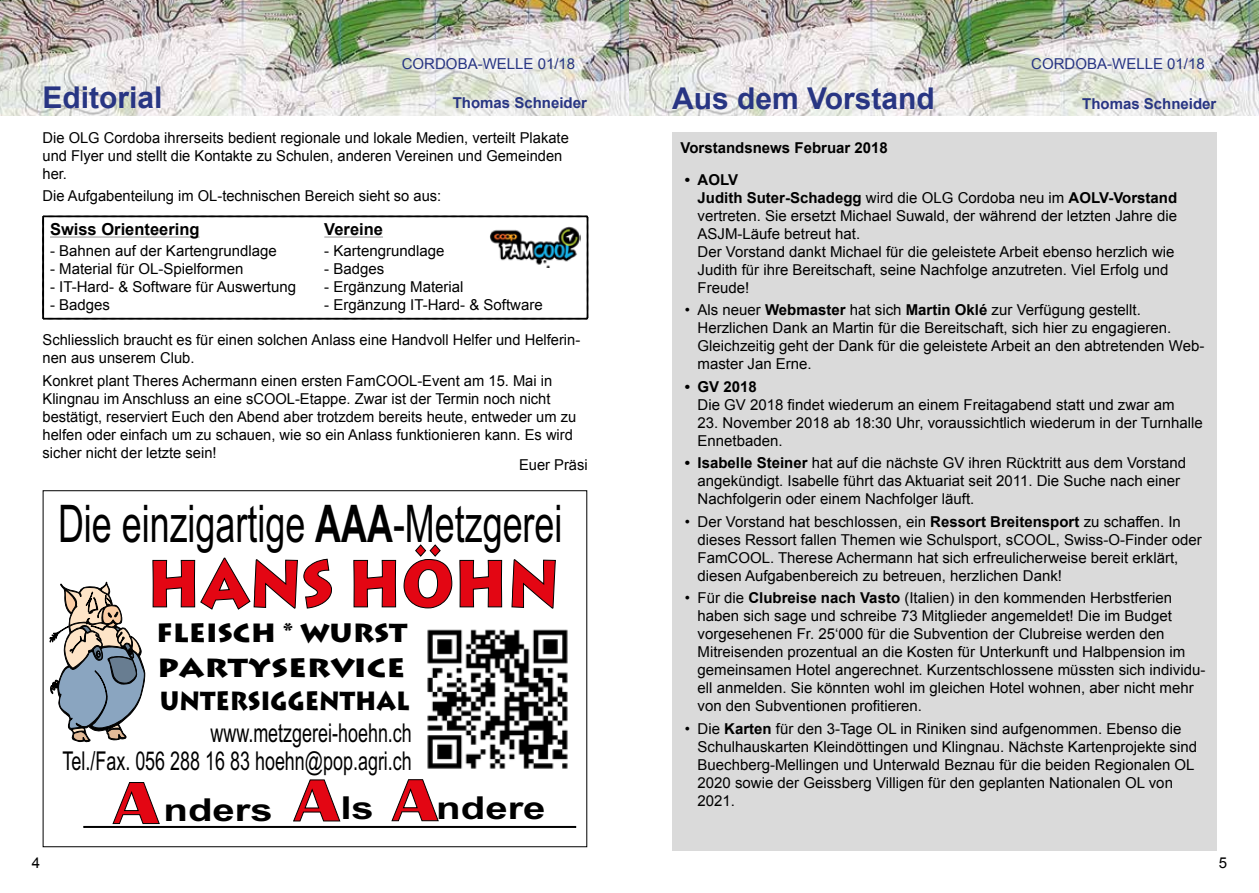
<style>
.page{position:relative;width:1259px;height:893px;background:#fff}
.page>*{position:absolute;margin:0;border:0;box-sizing:border-box;transform-origin:0 0}
.t1{font:700 65.4px "Lithograph";color:#e30613;scale:.89 1}
.t2{font:51.9px "Arial";color:#000;scale:.69 1}
.t3{font:700 31.65px "Arial";color:#000;scale:1.27 1}
.t4{font:700 30px "Arial";color:#283583}
.t5{font:25.95px/29px "Arial";color:#000;text-align:right;scale:.69 1}
.t6{font:700 25.95px "Lithograph";color:#000;scale:.89 1}
.t7{font:700 25.95px "Lithograph";color:#000;scale:1.06 1}
.t8{font:700 25.95px "Lithograph";color:#000;scale:1.17 1}
.t9{font:700 16.5px "Arial";color:#000}
.t10{font:15px/18px "Arial";color:#000}
.t11{font:15px "Arial";color:#283583}
.t12{font:700 15px "Arial";color:#000}
.t13{font:700 15px "Arial";color:#283583}
.s1{font-weight:700}
.s2{font-family:"Britannic";font-size:61.5px;color:#e30613}
</style>
<div class="page">
<img style="left:0;top:0;width:1259px;height:116px">
<svg style="left:50px;top:582px;width:95px;height:160px"></svg>
<svg style="left:152px;top:557px;width:180px;height:53px"></svg>
<svg style="left:353px;top:560px;width:43px;height:48px"></svg>
<svg style="left:403px;top:544px;width:49px;height:65px"></svg>
<svg style="left:459px;top:560px;width:43px;height:48px"></svg>
<svg style="left:511px;top:559px;width:45px;height:50px"></svg>
<div style="left:84px;top:826px;width:492px;height:2px;border:1px solid #000"></div>
<svg style="left:112px;top:782px;width:48px;height:42px"></svg>
<svg style="left:293px;top:779px;width:48px;height:43px"></svg>
<svg style="left:391px;top:779px;width:48px;height:42px"></svg>
<img style="left:427px;top:629px;width:141px;height:140px">
<svg style="left:42px;top:216px;width:546px;height:103px"></svg>
<img style="left:489px;top:224px;width:91px;height:44px">
<div style="left:672px;top:132px;width:544px;height:718px;background:#dadada"></div>
<p class="t11" style="left:402px;top:54px;width:175px">CORDOBA-WELLE 01/18</p>
<p class="t11" style="left:1031px;top:54px;width:175px">CORDOBA-WELLE 01/18</p>
<h3 class="t4" style="left:43px;top:77px;width:122px">Editorial</h3>
<p class="t13" style="left:453px;top:92px;width:136px">Thomas Schneider</p>
<p class="t10" style="left:43px;top:129px;width:528px">Die OLG Cordoba ihrerseits bedient regionale und lokale Medien, verteilt Plakate und Flyer und stellt die Kontakte zu Schulen, anderen Vereinen und Gemeinden her.</p>
<p class="t10" style="left:43px;top:187px;width:400px">Die Aufgabenteilung im OL-technischen Bereich sieht so aus:</p>
<p class="t9" style="left:50px;top:219px;width:151px">Swiss Orienteering</p>
<p class="t10" style="left:50px;top:242px;width:228px">- Bahnen auf der Kartengrundlage</p>
<p class="t10" style="left:50px;top:260px;width:195px">- Material für OL-Spielformen</p>
<p class="t10" style="left:50px;top:278px;width:247px">- IT-Hard- &amp; Software für Auswertung</p>
<p class="t10" style="left:50px;top:296px;width:62px">- Badges</p>
<p class="t9" style="left:324px;top:219px;width:60px">Vereine</p>
<p class="t10" style="left:324px;top:242px;width:122px">- Kartengrundlage</p>
<p class="t10" style="left:324px;top:260px;width:62px">- Badges</p>
<p class="t10" style="left:324px;top:278px;width:141px">- Ergänzung Material</p>
<p class="t10" style="left:324px;top:296px;width:220px">- Ergänzung IT-Hard- &amp; Software</p>
<p class="t10" style="left:43px;top:331px;width:539px">Schliesslich braucht es für einen solchen Anlass eine Handvoll Helfer und Helferin&shy;nen aus unserem Club.</p>
<p class="t10" style="left:43px;top:372px;width:535px">Konkret plant Theres Achermann einen ersten FamCOOL-Event am 15. Mai in Klingnau im Anschluss an eine sCOOL-Etappe. Zwar ist der Termin noch nicht bestätigt, reserviert Euch den Abend aber trotzdem bereits heute, entweder um zu helfen oder einfach um zu schauen, wie so ein Anlass funktionieren kann. Es wird sicher nicht der letzte sein!</p>
<p class="t10" style="left:519px;top:456px;width:70px">Euer Präsi</p>
<h2 class="t2" style="left:58px;top:490px;width:732px">Die einzigartige <span class="s1">AAA</span>-Metzgerei</h2>
<h1 class="t1" style="left:147px;top:543px;width:465px">HANS HÖHN</h1>
<h3 class="t7" style="left:156px;top:617px;width:238px">FLEISCH * WURST</h3>
<h3 class="t8" style="left:157px;top:652px;width:213px">PARTYSERVICE</h3>
<h3 class="t6" style="left:160px;top:685px;width:282px">UNTERSIGGENTHAL</h3>
<h3 class="t5" style="left:63px;top:718px;width:508px">www.metzgerei-hoehn.ch<br>Tel./Fax. 056 288 16 83 hoehn@pop.agri.ch</h3>
<h3 class="t3" style="left:114px;top:787px;width:341px"><span class="s2">A</span>nders <span class="s2">A</span>ls <span class="s2">A</span>ndere</h3>
<h3 class="t4" style="left:672px;top:78px;width:264px">Aus dem Vorstand</h3>
<p class="t13" style="left:1082px;top:94px;width:136px">Thomas Schneider</p>
<p class="t12" style="left:680px;top:138px;width:209px">Vorstandsnews Februar 2018</p>
<p class="t10" style="left:697px;top:171px;width:481px;text-indent:-13px"><span class="s1">• AOLV<br>Judith Suter-Schadegg</span> wird die OLG Cordoba neu im <span class="s1">AOLV-Vorstand </span>vertreten. Sie ersetzt Michael Suwald, der während der letzten Jahre die ASJM-Läufe betreut hat.<br>Der Vorstand dankt Michael für die geleistete Arbeit ebenso herzlich wie Judith für ihre Bereitschaft, seine Nachfolge anzutreten. Viel Erfolg und Freude!</p>
<p class="t10" style="left:697px;top:301px;width:508px;text-indent:-13px">• Als neuer <span class="s1">Webmaster</span> hat sich <span class="s1">Martin Oklé</span> zur Verfügung gestellt.<br>Herzlichen Dank an Martin für die Bereitschaft, sich hier zu engagieren.<br>Gleichzeitig geht der Dank für die geleistete Arbeit an den abtretenden Web&shy;master Jan Erne.</p>
<p class="t12" style="left:685px;top:377px;width:73px">• GV 2018</p>
<p class="t10" style="left:697px;top:396px;width:478px">Die GV 2018 findet wiederum an einem Freitagabend statt und zwar am</p>
<p class="t10" style="left:697px;top:414px;width:507px">23. November 2018 ab 18:30 Uhr, voraussichtlich wiederum in der Turnhalle<br>Ennetbaden.</p>
<p class="t10" style="left:697px;top:454px;width:490px;text-indent:-13px"><span class="s1">• Isabelle Steiner</span> hat auf die nächste GV ihren Rücktritt aus dem Vorstand angekündigt. Isabelle führt das Aktuariat seit 2011. Die Suche nach einer<br>Nachfolgerin oder einem Nachfolger läuft.</p>
<p class="t10" style="left:697px;top:513px;width:506px;text-indent:-13px">• Der Vorstand hat beschlossen, ein <span class="s1">Ressort Breitensport</span> zu schaffen. In dieses Ressort fallen Themen wie Schulsport, sCOOL, Swiss-O-Finder oder FamCOOL. Therese Achermann hat sich erfreulicherweise bereit erklärt, diesen Aufgabenbereich zu betreuen, herzlichen Dank!</p>
<p class="t10" style="left:697px;top:589px;width:509px;text-indent:-13px">• Für die <span class="s1">Clubreise nach Vasto</span> (Italien) in den kommenden Herbstferien haben sich sage und schreibe 73 Mitglieder angemeldet! Die im Budget vorgesehenen Fr. 25‘000 für die Subvention der Clubreise werden den Mitreisenden prozentual an die Kosten für Unterkunft und Halbpension im gemeinsamen Hotel angerechnet. Kurzentschlossene müssten sich individu&shy;ell anmelden. Sie könnten wohl im gleichen Hotel wohnen, aber nicht mehr von den Subventionen profitieren.</p>
<p class="t10" style="left:697px;top:720px;width:501px;text-indent:-13px">• Die <span class="s1">Karten</span> für den 3-Tage OL in Riniken sind aufgenommen. Ebenso die Schulhauskarten Kleindöttingen und Klingnau. Nächste Kartenprojekte sind Buechberg-Mellingen und Unterwald Beznau für die beiden Regionalen OL 2020 sowie der Geissberg Villigen für den geplanten Nationalen OL von 2021.</p>
<p class="t10" style="left:32px;top:854px;width:10px">4</p>
<p class="t10" style="left:1219px;top:854px;width:10px">5</p>
</div>
